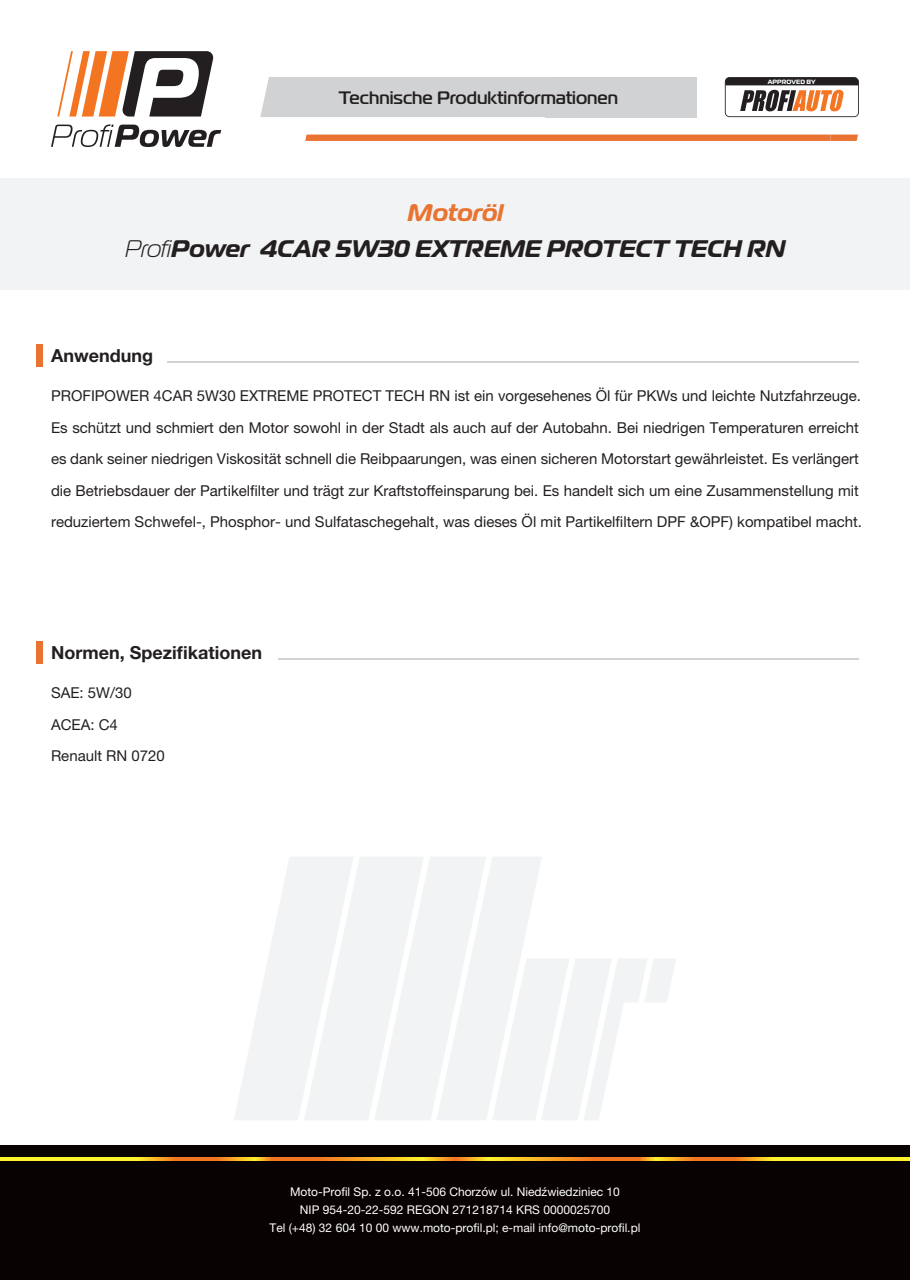
<style>
.page{position:relative;width:910px;height:1280px;background:#fff}
.page>*{position:absolute;margin:0;border:0;box-sizing:border-box;transform-origin:0 0}
.t1{font:italic 700 24px/36px "Magistral";color:#231f20;text-align:center}
.t2{font:700 18px "Helvetica Neue LT Pro";color:#231f20}
.t3{font:500 18px "Magistral";color:#231f20}
.t4{font:15px/31.5px "Helvetica Neue LT Pro";color:#231f20}
.t5{font:12px/18px "Helvetica Neue LT Pro";color:#fff;text-align:center}
.t6{font:700 6.15px "Magistral";color:#fff}
.s1{color:#e97431}
.s2{font-weight:300}
</style>
<div class="page">
<div style="left:0;top:1145px;width:910px;height:135px;background:#080302"></div>
<div style="left:0;top:178px;width:910px;height:112px;background:#f2f3f4"></div>
<svg style="left:57px;top:51px;width:157px;height:66px"></svg>
<svg style="left:51px;top:124px;width:170px;height:23px"></svg>
<div style="left:260px;top:77px;width:285px;height:40px;background:#d1d2d4"></div>
<div style="left:545px;top:77px;width:152px;height:40px;background:#d1d2d4"></div>
<svg style="left:305px;top:135px;width:553px;height:6px;background:#e97533"></svg>
<svg style="left:725px;top:77px;width:134px;height:40px"></svg>
<div style="left:36px;top:344px;width:7px;height:23px;background:#e97431"></div>
<div style="left:36px;top:641px;width:7px;height:23px;background:#e97431"></div>
<svg style="left:0;top:1157px;width:910px;height:3px;background:#fab927"></svg>
<svg style="left:234px;top:857px;width:442px;height:263px"></svg>
<hr style="left:168px;top:361px;width:691px;height:1px;background:#d1d2d4">
<hr style="left:279px;top:658px;width:580px;height:1px;background:#d1d2d4">
<p class="t3" style="left:339px;top:87px;width:281px">Technische Produktinformationen</p>
<p class="t6" style="left:768px;top:77px;width:49px">APPROVED BY</p>
<h1 class="t1" style="left:125px;top:195px;width:662px"><span class="s1">Motoröl<br></span><span class="s2">Profi</span>Power 4CAR 5W30 EXTREME PROTECT TECH RN</h1>
<p class="t2" style="left:51px;top:345px;width:104px">Anwendung</p>
<p class="t4" style="left:51px;top:380px;width:812px">PROFIPOWER 4CAR 5W30 EXTREME PROTECT TECH RN ist ein vorgesehenes Öl für PKWs und leichte Nutzfahrzeuge.<br>Es schützt und schmiert den Motor sowohl in der Stadt als auch auf der Autobahn. Bei niedrigen Temperaturen erreicht es dank seiner niedrigen Viskosität schnell die Reibpaarungen, was einen sicheren Motorstart gewährleistet. Es verlängert die Betriebsdauer der Partikelfilter und trägt zur Kraftstoffeinsparung bei. Es handelt sich um eine Zusammenstellung mit reduziertem Schwefel-, Phosphor- und Sulfataschegehalt, was dieses Öl mit Partikelfiltern DPF &amp;OPF) kompatibel macht.</p>
<p class="t2" style="left:51px;top:642px;width:212px">Normen, Spezifikationen</p>
<p class="t4" style="left:51px;top:677px;width:115px">SAE: 5W/30<br>ACEA: C4<br>Renault RN 0720</p>
<p class="t5" style="left:270px;top:1183px;width:372px">Moto-Profil Sp. z o.o. 41-506 Chorzów ul. Niedźwiedziniec 10<br>NIP 954-20-22-592 REGON 271218714 KRS 0000025700<br>Tel (+48) 32 604 10 00 www.moto-profil.pl; e-mail info@moto-profil.pl</p>
</div>
